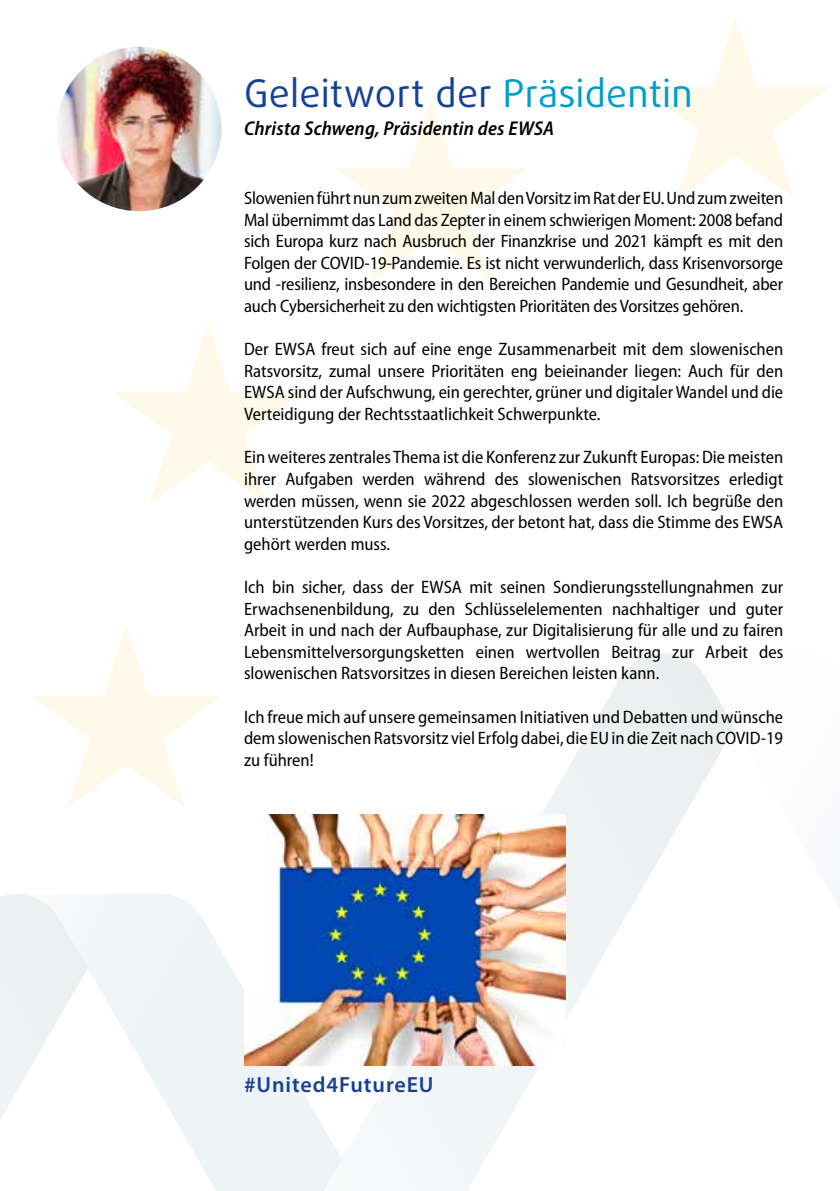
<style>
.page{position:relative;width:840px;height:1191px;background:#fff}
.page>*{position:absolute;margin:0;border:0;box-sizing:border-box;transform-origin:0 0}
.Title_01{font:38px "Daxline Pro";letter-spacing:.005em;color:#164194}
.Body{font:600 22px "Myriad Pro";letter-spacing:.04em;color:#164194}
.Title_03{font:italic 600 semi-condensed 20px "Myriad Pro";letter-spacing:.01em;color:#000}
.Body-2{font:semi-condensed 18px/21.6px "Myriad Pro";color:#000;text-align:justify}
.s1{color:#009eca}
</style>
<div class="page">
<div style="left:0;top:894px;width:18px;height:225px;background:#eef2f4"></div>
<svg style="left:18px;top:894px;width:295px;height:297px"></svg>
<svg style="left:313px;top:653px;width:352px;height:538px"></svg>
<svg style="left:665px;top:653px;width:174px;height:253px"></svg>
<svg style="left:640px;top:17px;width:191px;height:182px"></svg>
<svg style="left:336px;top:99px;width:190px;height:181px"></svg>
<svg style="left:113px;top:323px;width:190px;height:180px"></svg>
<svg style="left:31px;top:626px;width:190px;height:181px"></svg>
<img style="left:57px;top:47px;width:164px;height:164px;border-radius:82px">
<img style="left:244px;top:814px;width:321px;height:251px">
<p class="Title_01" style="left:244px;top:68px;width:450px">Geleitwort der <span class="s1">Präsidentin</span></p>
<p class="Title_03" style="left:244px;top:118px;width:311px">Christa Schweng, Präsidentin des EWSA</p>
<p class="Body-2" style="left:244px;top:187px;width:540px">Slowenien führt nun zum zweiten Mal den Vorsitz im Rat der EU. Und zum zweiten Mal übernimmt das Land das Zepter in einem schwierigen Moment: 2008 befand sich Europa kurz nach Ausbruch der Finanzkrise und 2021 kämpft es mit den Folgen der COVID-19-Pandemie. Es ist nicht verwunderlich, dass Krisenvorsorge und -resilienz, insbesondere in den Bereichen Pandemie und Gesundheit, aber auch Cybersicherheit zu den wichtigsten Prioritäten des Vorsitzes gehören.</p>
<p class="Body-2" style="left:244px;top:339px;width:540px">Der EWSA freut sich auf eine enge Zusammenarbeit mit dem slowenischen Ratsvorsitz, zumal unsere Prioritäten eng beieinander liegen: Auch für den EWSA sind der Aufschwung, ein gerechter, grüner und digitaler Wandel und die Verteidigung der Rechtsstaatlichkeit Schwerpunkte.</p>
<p class="Body-2" style="left:244px;top:447px;width:540px">Ein weiteres zentrales Thema ist die Konferenz zur Zukunft Europas: Die meisten ihrer Aufgaben werden während des slowenischen Ratsvorsitzes erledigt werden müssen, wenn sie 2022 abgeschlossen werden soll. Ich begrüße den unterstützenden Kurs des Vorsitzes, der betont hat, dass die Stimme des EWSA gehört werden muss.</p>
<p class="Body-2" style="left:244px;top:576px;width:540px">Ich bin sicher, dass der EWSA mit seinen Sondierungsstellungnahmen zur Erwachsenenbildung, zu den Schlüsselelementen nachhaltiger und guter Arbeit in und nach der Aufbauphase, zur Digitalisierung für alle und zu fairen Lebensmittelversorgungsketten einen wertvollen Beitrag zur Arbeit des slowenischen Ratsvorsitzes in diesen Bereichen leisten kann.</p>
<p class="Body-2" style="left:244px;top:706px;width:540px">Ich freue mich auf unsere gemeinsamen Initiativen und Debatten und wünsche dem slowenischen Ratsvorsitz viel Erfolg dabei, die EU in die Zeit nach COVID-19 zu führen!</p>
<p class="Body" style="left:244px;top:1072px;width:191px">#United4FutureEU</p>
</div>
